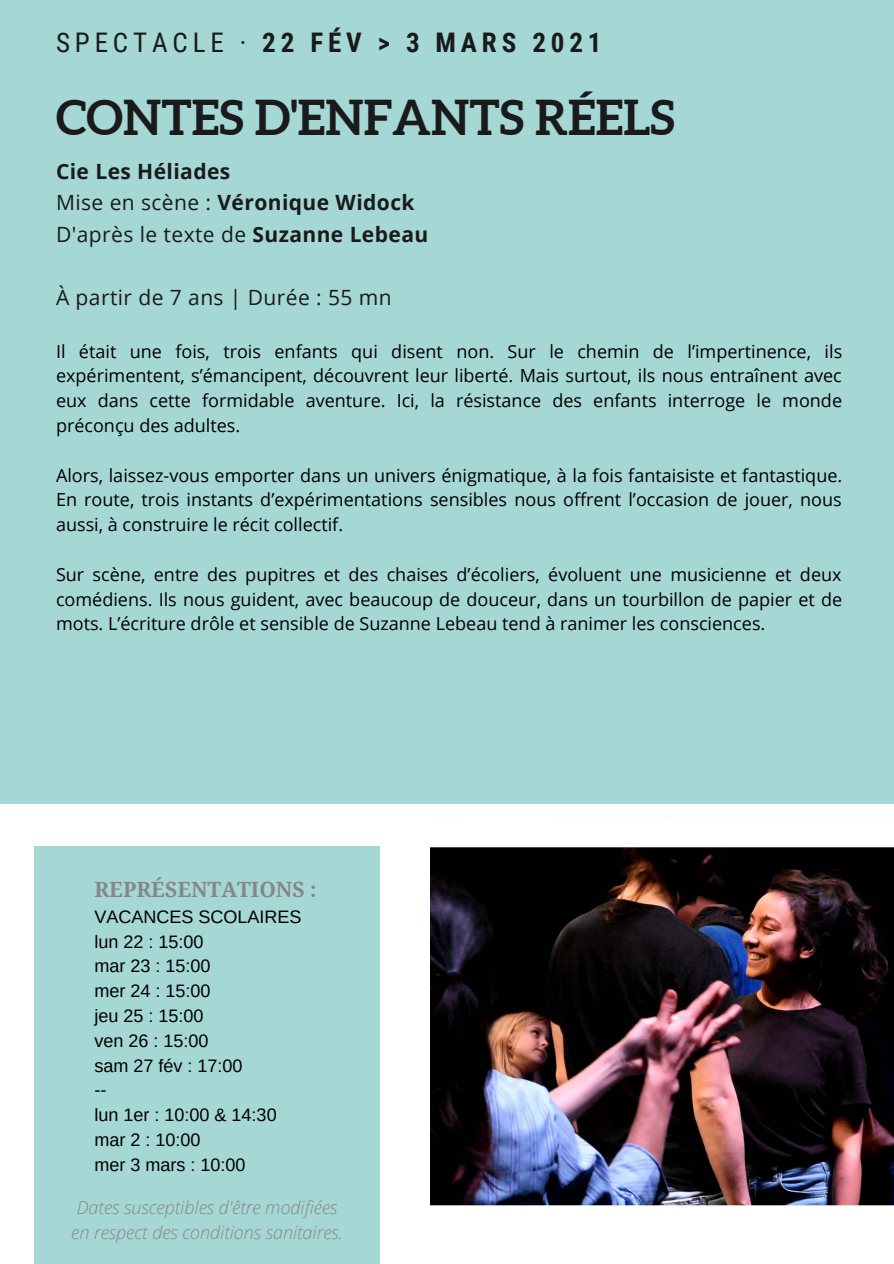
<style>
.page{position:relative;width:894px;height:1264px;background:#fff}
.page>*{position:absolute;margin:0;border:0;box-sizing:border-box;transform-origin:0 0}
.t1{font:700 48px "Aleo";color:#1a1a1a}
.t2{font:700 27px "Roboto Condensed";letter-spacing:.18em;color:#1a1a1a}
.t3{font:700 21px/31.5px "Open Sans";letter-spacing:.02em;color:#1a1a1a}
.t4{font:21px "Open Sans";letter-spacing:.02em;color:#1a1a1a}
.t5{font:700 21px "Droid Serif";color:#878787}
.t6{font:18px/24.8px "Open Sans";color:#000;text-align:justify}
.t7{font:18px/24.8px "Arimo";color:#000}
.t8{font:italic 300 18px/24.8px "Open Sans";color:#878787;text-align:center}
.s1{font-weight:400}
</style>
<div class="page">
<div style="left:0;top:0;width:893px;height:804px;background:#a5d7d5"></div>
<div style="left:34px;top:846px;width:346px;height:417px;background:#a5d7d5"></div>
<img style="left:430px;top:847px;width:463px;height:359px">
<h2 class="t2" style="left:56px;top:27px;width:547px"><span class="s1">SPECTACLE ·</span> 22 FÉV &gt; 3 MARS 2021</h2>
<h1 class="t1" style="left:56px;top:90px;width:620px">CONTES D'ENFANTS RÉELS</h1>
<p class="t3" style="left:56px;top:155px;width:374px">Cie Les Héliades<br><span class="s1">Mise en scène :</span> Véronique Widock<br><span class="s1">D'après le texte de</span> Suzanne Lebeau</p>
<p class="t4" style="left:56px;top:282px;width:337px">À partir de 7 ans | Durée : 55 mn</p>
<p class="t6" style="left:56px;top:338px;width:787px">Il était une fois, trois enfants qui disent non. Sur le chemin de l’impertinence, ils expérimentent, s’émancipent, découvrent leur liberté. Mais surtout, ils nous entraînent avec eux dans cette formidable aventure. Ici, la résistance des enfants interroge le monde préconçu des adultes.</p>
<p class="t6" style="left:56px;top:462px;width:787px">Alors, laissez-vous emporter dans un univers énigmatique, à la fois fantaisiste et fantastique.<br>En route, trois instants d’expérimentations sensibles nous offrent l’occasion de jouer, nous aussi, à construire le récit collectif.</p>
<p class="t6" style="left:56px;top:561px;width:787px">Sur scène, entre des pupitres et des chaises d’écoliers, évoluent une musicienne et deux comédiens. Ils nous guident, avec beaucoup de douceur, dans un tourbillon de papier et de mots. L’écriture drôle et sensible de Suzanne Lebeau tend à ranimer les consciences.</p>
<p class="t5" style="left:94px;top:877px;width:224px">REPRÉSENTATIONS :</p>
<p class="t7" style="left:94px;top:904px;width:209px">VACANCES SCOLAIRES lun 22 : 15:00<br>mar 23 : 15:00<br>mer 24 : 15:00<br>jeu 25 : 15:00<br>ven 26 : 15:00<br>sam 27 fév : 17:00<br>--<br>lun 1er : 10:00 &amp; 14:30 mar 2 : 10:00<br>mer 3 mars : 10:00</p>
<p class="t8" style="left:71px;top:1194px;width:273px">Dates susceptibles d'être modifiées en respect des conditions sanitaires.</p>
</div>
